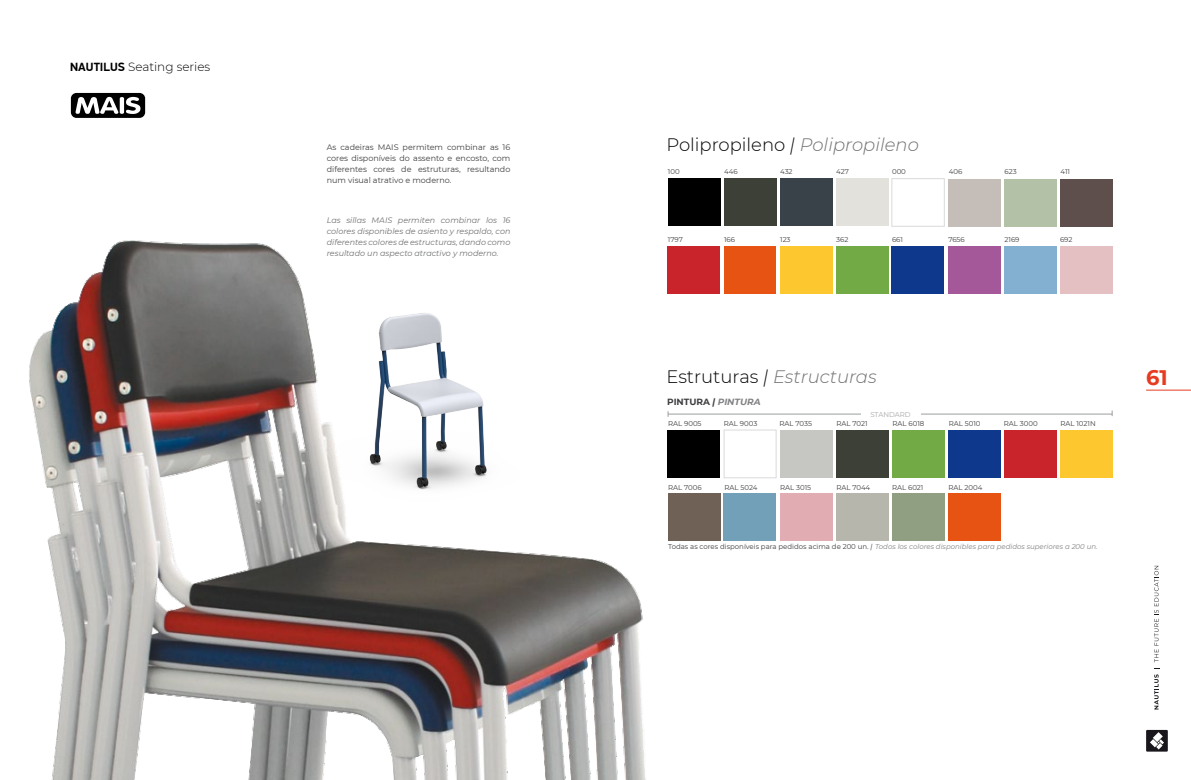
<style>
.page{position:relative;width:1191px;height:780px;background:#fff}
.page>*{position:absolute;margin:0;border:0;box-sizing:border-box;transform-origin:0 0}
.t1{font:700 21px "Montserrat";color:#e53c21}
.t2{font:300 18px "Montserrat";color:#000}
.t3{font:italic 300 18px "Montserrat";color:#707172}
.t4{font:300 12px "Montserrat";color:#000}
.t5{font:700 9px "Montserrat";color:#3e3d40}
.t6{font:italic 8px/11px "Montserrat";color:#707172;text-align:justify}
.t7{font:8px/11px "Montserrat";color:#3e3d40;text-align:justify}
.t8{font:7px "Montserrat";color:#3e3d40}
.t9{font:italic 7px "Montserrat";color:#808183}
.t10{font:7px "Montserrat";color:#a7a8aa}
.s1{font-family:"PF Din Display Pro";font-weight:700}
.s2{font-style:italic}
.s3{font-style:italic;color:#707172}
.s4{font-style:normal;color:#000}
.s5{color:#000}
.s6{font-style:italic;color:#808183}
.s7{font-style:normal;color:#3e3d40}
.s8{color:#3e3d40}
</style>
<div class="page">
<hr style="left:1146px;top:390px;width:45px;height:1px;background:#e53c21">
<div style="left:1146px;top:729px;width:21px;height:22px;background:#1a171c"></div>
<svg style="left:1150px;top:732px;width:14px;height:17px"></svg>
<svg style="left:1154px;top:668px;width:5px;height:41px"></svg>
<svg style="left:1154px;top:566px;width:4px;height:96px"></svg>
<img style="left:29px;top:240px;width:617px;height:540px">
<div style="left:780px;top:179px;width:52px;height:47px;background:#394149"></div>
<div style="left:668px;top:179px;width:52px;height:47px;background:#000"></div>
<div style="left:724px;top:179px;width:52px;height:47px;background:#3c4036"></div>
<div style="left:891px;top:178px;width:53px;height:48px;background:#fff;border:1px solid #d9dadb"></div>
<div style="left:724px;top:246px;width:51px;height:47px;background:#e65313"></div>
<div style="left:891px;top:246px;width:53px;height:47px;background:#0e388c"></div>
<div style="left:948px;top:246px;width:52px;height:47px;background:#a4589a"></div>
<div style="left:1060px;top:246px;width:52px;height:47px;background:#e4c0c3"></div>
<div style="left:1004px;top:179px;width:52px;height:47px;background:#b3c1a6"></div>
<div style="left:836px;top:246px;width:52px;height:47px;background:#72aa45"></div>
<div style="left:948px;top:179px;width:52px;height:47px;background:#c5beb8"></div>
<div style="left:668px;top:246px;width:52px;height:47px;background:#c9242b"></div>
<div style="left:1004px;top:246px;width:52px;height:47px;background:#83afd1"></div>
<div style="left:1060px;top:179px;width:52px;height:47px;background:#5e4f4c"></div>
<div style="left:780px;top:246px;width:52px;height:47px;background:#fdc72f"></div>
<div style="left:836px;top:179px;width:52px;height:47px;background:#e2e1dc"></div>
<img style="left:225px;top:270px;width:404px;height:276px">
<div style="left:71px;top:93px;width:74px;height:25px;background:#000;border-radius:6px"></div>
<svg style="left:76px;top:97px;width:64px;height:17px"></svg>
<hr style="left:668px;top:414px;width:444px;height:1px;background:#9c9e9f">
<div style="left:861px;top:411px;width:60px;height:8px;background:#fff"></div>
<div style="left:948px;top:493px;width:52px;height:47px;background:#e65313"></div>
<div style="left:948px;top:430px;width:52px;height:48px;background:#0e388c"></div>
<div style="left:892px;top:430px;width:52px;height:47px;background:#72aa45"></div>
<div style="left:1004px;top:430px;width:52px;height:48px;background:#c9242b"></div>
<div style="left:1060px;top:430px;width:52px;height:47px;background:#fdc72f"></div>
<div style="left:836px;top:430px;width:52px;height:48px;background:#3c4036"></div>
<div style="left:780px;top:430px;width:52px;height:48px;background:#c6c7c3"></div>
<div style="left:724px;top:430px;width:52px;height:48px;background:#fff;border:1px solid #d9dadb"></div>
<div style="left:668px;top:430px;width:52px;height:47px;background:#000"></div>
<div style="left:780px;top:493px;width:52px;height:47px;background:#e1acb2"></div>
<div style="left:892px;top:493px;width:52px;height:47px;background:#909f82"></div>
<div style="left:724px;top:493px;width:52px;height:47px;background:#72a0b8"></div>
<div style="left:668px;top:493px;width:52px;height:47px;background:#6f6156"></div>
<div style="left:836px;top:493px;width:52px;height:47px;background:#b6b6ac"></div>
<h3 class="t4" style="left:70px;top:60px;width:142px"><span class="s1">NAUTILUS</span> Seating series</h3>
<p class="t7" style="left:327px;top:141px;width:185px">As cadeiras MAIS permitem combinar as 16 cores disponíveis do assento e encosto, com diferentes cores de estruturas, resultando num visual atrativo e moderno.</p>
<p class="t6" style="left:327px;top:215px;width:185px">Las sillas MAIS permiten combinar los 16 colores disponibles de asiento y respaldo, con diferentes colores de estructuras, dando como resultado un aspecto atractivo y moderno.</p>
<h2 class="t2" style="left:666px;top:134px;width:254px">Polipropileno <span class="s2">|</span> <span class="s3">Polipropileno</span></h2>
<p class="t8" style="left:668px;top:167px;width:13px">100</p>
<p class="t8" style="left:724px;top:167px;width:15px">446</p>
<p class="t8" style="left:780px;top:167px;width:14px">432</p>
<p class="t8" style="left:836px;top:167px;width:14px">427</p>
<p class="t8" style="left:892px;top:167px;width:15px">000</p>
<p class="t8" style="left:948px;top:167px;width:15px">406</p>
<p class="t8" style="left:1004px;top:167px;width:14px">623</p>
<p class="t8" style="left:1060px;top:167px;width:11px">411</p>
<p class="t8" style="left:668px;top:235px;width:16px">1797</p>
<p class="t8" style="left:948px;top:235px;width:18px">7656</p>
<p class="t8" style="left:1060px;top:235px;width:14px">692</p>
<p class="t8" style="left:724px;top:235px;width:13px">166</p>
<p class="t8" style="left:892px;top:235px;width:13px">661</p>
<p class="t8" style="left:1004px;top:235px;width:17px">2169</p>
<p class="t8" style="left:836px;top:235px;width:14px">362</p>
<p class="t8" style="left:780px;top:235px;width:12px">123</p>
<h2 class="t3" style="left:666px;top:366px;width:212px"><span class="s4">Estruturas</span> <span class="s5">|</span> Estructuras</h2>
<p class="t5" style="left:667px;top:396px;width:95px">PINTURA <span class="s2">|</span> <span class="s6">PINTURA</span></p>
<p class="t10" style="left:870px;top:410px;width:42px">STANDARD</p>
<p class="t8" style="left:668px;top:419px;width:35px">RAL 9005</p>
<p class="t8" style="left:724px;top:419px;width:35px">RAL 9003</p>
<p class="t8" style="left:779px;top:419px;width:34px">RAL 7035</p>
<p class="t8" style="left:836px;top:419px;width:33px">RAL 7021</p>
<p class="t8" style="left:892px;top:419px;width:33px">RAL 6018</p>
<p class="t8" style="left:948px;top:419px;width:33px">RAL 5010</p>
<p class="t8" style="left:1003px;top:419px;width:35px">RAL 3000</p>
<p class="t8" style="left:1060px;top:419px;width:37px">RAL 1021N</p>
<p class="t8" style="left:668px;top:483px;width:35px">RAL 7006</p>
<p class="t8" style="left:724px;top:483px;width:35px">RAL 5024</p>
<p class="t8" style="left:780px;top:483px;width:33px">RAL 3015</p>
<p class="t8" style="left:836px;top:483px;width:35px">RAL 7044</p>
<p class="t8" style="left:892px;top:483px;width:33px">RAL 6021</p>
<p class="t8" style="left:948px;top:483px;width:35px">RAL 2004</p>
<p class="t9" style="left:668px;top:542px;width:431px"><span class="s7">Todas as cores disponíveis para pedidos acima de 200 un.</span> <span class="s8">|</span> Todos los colores disponibles para pedidos superiores a 200 un.</p>
<h1 class="t1" style="left:1146px;top:365px;width:23px">61</h1>
</div>
